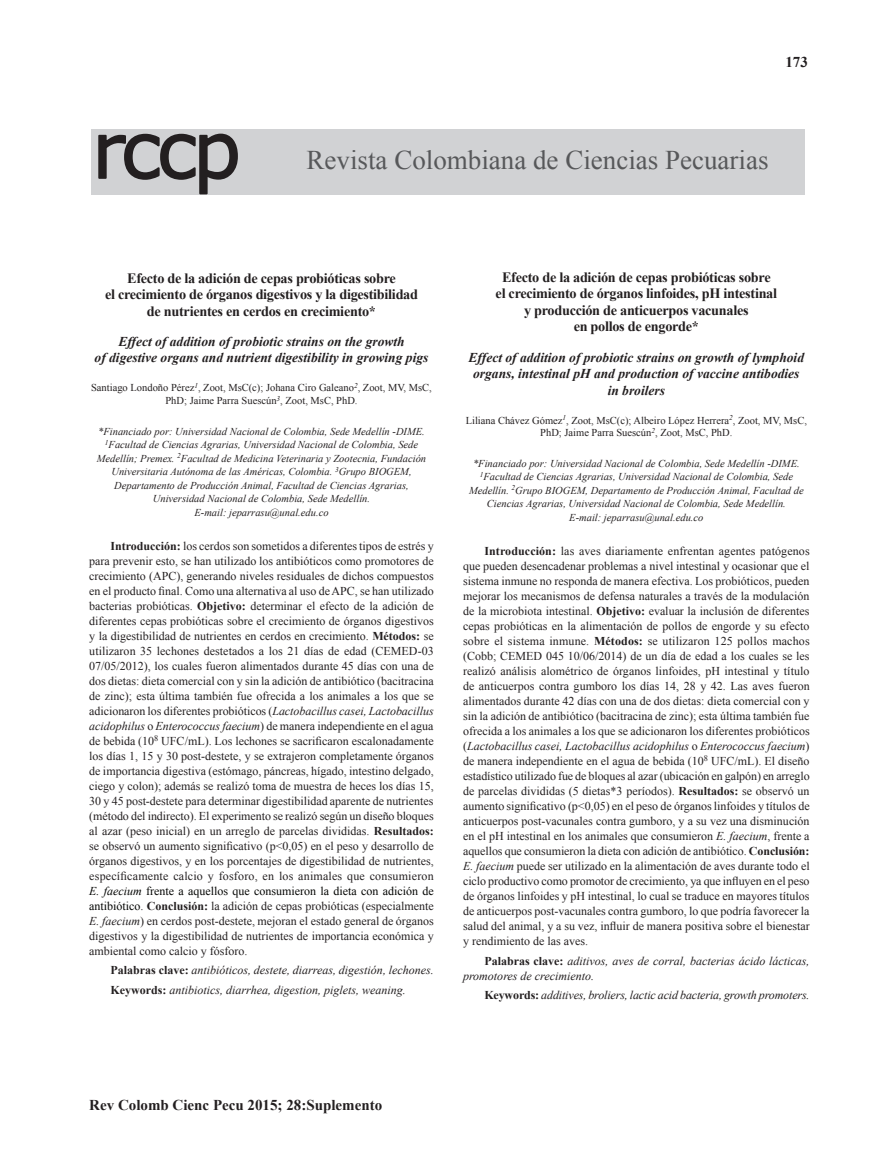
<style>
.page{position:relative;width:876px;height:1170px;background:#fff}
.page>*{position:absolute;margin:0;border:0;box-sizing:border-box;transform-origin:0 0}
.t1{font:27px "Times New Roman";color:#57585a}
.t2{font:700 15px "Times New Roman";color:#231f20}
.t3{font:700 14.25px/16.5px "Times New Roman";letter-spacing:-.02em;color:#231f20;text-align:center}
.t4{font:italic 700 13.5px/16.5px "Times New Roman";color:#231f20;text-align:center}
.t5{font:12px/15px "Times New Roman";color:#231f20;text-align:justify}
.t6{font:italic 12px/19.2px "Times New Roman";color:#231f20}
.t7{font:italic 10.5px/13.5px "Times New Roman";color:#231f20;text-align:center}
.t8{font:10.5px/12.6px "Times New Roman";color:#231f20;text-align:center}
.s1{font-weight:700}
.s2{font-style:italic}
.s3{font-style:italic;color:#040503}
.s4{color:#040503}
.s5{font-weight:700;font-style:normal}
</style>
<div class="page">
<div style="left:92px;top:129px;width:713px;height:66px;background:#d1d2d4"></div>
<svg style="left:98px;top:133px;width:140px;height:62px"></svg>
<p class="t2" style="left:785px;top:51px;width:24px">173</p>
<h1 class="t1" style="left:307px;top:141px;width:463px">Revista Colombiana de Ciencias Pecuarias</h1>
<p class="t3" style="left:105px;top:269px;width:315px">Efecto de la adición de cepas probióticas sobre<br>el crecimiento de órganos digestivos y la digestibilidad de nutrientes en cerdos en crecimiento*</p>
<p class="t4" style="left:95px;top:332px;width:335px">Effect of addition of probiotic strains on the growth<br>of digestive organs and nutrient digestibility in growing pigs</p>
<p class="t8" style="left:91px;top:381px;width:342px">Santiago Londoño Pérez<sup>1</sup>, Zoot, MsC(c); Johana Ciro Galeano<sup>2</sup>, Zoot, MV, MsC,<br>PhD; Jaime Parra Suescún<sup>3</sup>, Zoot, MsC, PhD.</p>
<p class="t7" style="left:97px;top:424px;width:331px">*Financiado por: Universidad Nacional de Colombia, Sede Medellín -DIME.<br><sup>1</sup>Facultad de Ciencias Agrarias, Universidad Nacional de Colombia, Sede Medellín; Premex. <sup>2</sup>Facultad de Medicina Veterinaria y Zootecnia, Fundación Universitaria Autónoma de las Américas, Colombia. <sup>3</sup>Grupo BIOGEM, Departamento de Producción Animal, Facultad de Ciencias Agrarias, Universidad Nacional de Colombia, Sede Medellín.<br>E-mail: jeparrasu@unal.edu.co</p>
<p class="t5" style="left:89px;top:538px;width:346px;text-indent:21px"><span class="s1">Introducción:</span> los cerdos son sometidos a diferentes tipos de estrés y para prevenir esto, se han utilizado los antibióticos como promotores de crecimiento (APC), generando niveles residuales de dichos compuestos en el producto final. Como una alternativa al uso de APC, se han utilizado bacterias probióticas. <span class="s1">Objetivo:</span> determinar el efecto de la adición de diferentes cepas probióticas sobre el crecimiento de órganos digestivos y la digestibilidad de nutrientes en cerdos en crecimiento. <span class="s1">Métodos:</span> se utilizaron 35 lechones destetados a los 21 días de edad (CEMED-03<br>07/05/2012), los cuales fueron alimentados durante 45 días con una de dos dietas: dieta comercial con y sin la adición de antibiótico (bacitracina de zinc); esta última también fue ofrecida a los animales a los que se adicionaron los diferentes probióticos (<span class="s2">Lactobacillus casei, Lactobacillus acidophilus</span> o <span class="s2">Enterococcus faecium</span>) de manera independiente en el agua de bebida (10<sup>8</sup> UFC/mL). Los lechones se sacrificaron escalonadamente los días 1, 15 y 30 post-destete, y se extrajeron completamente órganos de importancia digestiva (estómago, páncreas, hígado, intestino delgado, ciego y colon); además se realizó toma de muestra de heces los días 15, 30 y 45 post-destete para determinar digestibilidad aparente de nutrientes (método del indirecto). El experimento se realizó según un diseño bloques al azar (peso inicial) en un arreglo de parcelas divididas. <span class="s1">Resultados: </span>se observó un aumento significativo (p&lt;0,05) en el peso y desarrollo de órganos digestivos, y en los porcentajes de digestibilidad de nutrientes, específicamente calcio y fosforo, en los animales que consumieron <span class="s3">E. faecium</span> <span class="s4">frente a aquellos que consumieron la dieta con adición de antibiótico</span>. <span class="s1">Conclusión:</span> la adición de cepas probióticas (especialmente <span class="s2">E. faecium</span>) en cerdos post-destete, mejoran el estado general de órganos digestivos y la digestibilidad de nutrientes de importancia económica y ambiental como calcio y fósforo.</p>
<p class="t6" style="left:111px;top:960px;width:325px"><span class="s5">Palabras clave:</span> antibióticos, destete, diarreas, digestión, lechones.<br><span class="s5">Keywords:</span> antibiotics, diarrhea, digestion, piglets, weaning.</p>
<p class="t3" style="left:496px;top:268px;width:283px">Efecto de la adición de cepas probióticas sobre el crecimiento de órganos linfoides, pH intestinal y producción de anticuerpos vacunales<br>en pollos de engorde*</p>
<p class="t4" style="left:469px;top:348px;width:337px">Effect of addition of probiotic strains on growth of lymphoid organs, intestinal pH and production of vaccine antibodies in broilers</p>
<p class="t8" style="left:466px;top:413px;width:343px">Liliana Chávez Gómez<sup>1</sup>, Zoot, MsC(c); Albeiro López Herrera<sup>2</sup>, Zoot, MV, MsC,<br>PhD; Jaime Parra Suescún<sup>2</sup>, Zoot, MsC, PhD.</p>
<p class="t7" style="left:469px;top:456px;width:336px">*Financiado por: Universidad Nacional de Colombia, Sede Medellín -DIME.<br><sup>1</sup>Facultad de Ciencias Agrarias, Universidad Nacional de Colombia, Sede Medellín. <sup>2</sup>Grupo BIOGEM, Departamento de Producción Animal, Facultad de Ciencias Agrarias, Universidad Nacional de Colombia, Sede Medellín.<br>E-mail: jeparrasu@unal.edu.co</p>
<p class="t5" style="left:463px;top:543px;width:348px;text-indent:21px"><span class="s1">Introducción:</span> las aves diariamente enfrentan agentes patógenos que pueden desencadenar problemas a nivel intestinal y ocasionar que el sistema inmune no responda de manera efectiva. Los probióticos, pueden mejorar los mecanismos de defensa naturales a través de la modulación de la microbiota intestinal. <span class="s1">Objetivo:</span> evaluar la inclusión de diferentes cepas probióticas en la alimentación de pollos de engorde y su efecto sobre el sistema inmune. <span class="s1">Métodos:</span> se utilizaron 125 pollos machos (Cobb; CEMED 045 10/06/2014) de un día de edad a los cuales se les realizó análisis alométrico de órganos linfoides, pH intestinal y título de anticuerpos contra gumboro los días 14, 28 y 42. Las aves fueron alimentados durante 42 días con una de dos dietas: dieta comercial con y sin la adición de antibiótico (bacitracina de zinc); esta última también fue ofrecida a los animales a los que se adicionaron los diferentes probióticos (<span class="s2">Lactobacillus casei, Lactobacillus acidophilus</span> o <span class="s2">Enterococcus faecium</span>) de manera independiente en el agua de bebida (10<sup>8</sup> UFC/mL). El diseño estadístico utilizado fue de bloques al azar (ubicación en galpón) en arreglo de parcelas divididas (5 dietas*3 períodos). <span class="s1">Resultados:</span> se observó un aumento significativo (p&lt;0,05) en el peso de órganos linfoides y títulos de anticuerpos post-vacunales contra gumboro, y a su vez una disminución en el pH intestinal en los animales que consumieron <span class="s2">E. faecium</span>, frente a aquellos que consumieron la dieta con adición de antibiótico. <span class="s1">Conclusión:<br></span><span class="s2">E. faecium</span> puede ser utilizado en la alimentación de aves durante todo el ciclo productivo como promotor de crecimiento, ya que influyen en el peso de órganos linfoides y pH intestinal, lo cual se traduce en mayores títulos de anticuerpos post-vacunales contra gumboro, lo que podría favorecer la salud del animal, y a su vez, influir de manera positiva sobre el bienestar y rendimiento de las aves.</p>
<p class="t6" style="left:463px;top:952px;width:348px;line-height:15px;text-indent:21px"><span class="s5">Palabras clave:</span> aditivos, aves de corral, bacterias ácido lácticas, promotores de crecimiento.</p>
<p class="t6" style="left:484px;top:984px;width:327px"><span class="s5">Keywords:</span> additives, broliers, lactic acid bacteria, growth promoters.</p>
<p class="t2" style="left:89px;top:1093px;width:294px">Rev Colomb Cienc Pecu 2015; 28:Suplemento</p>
</div>
